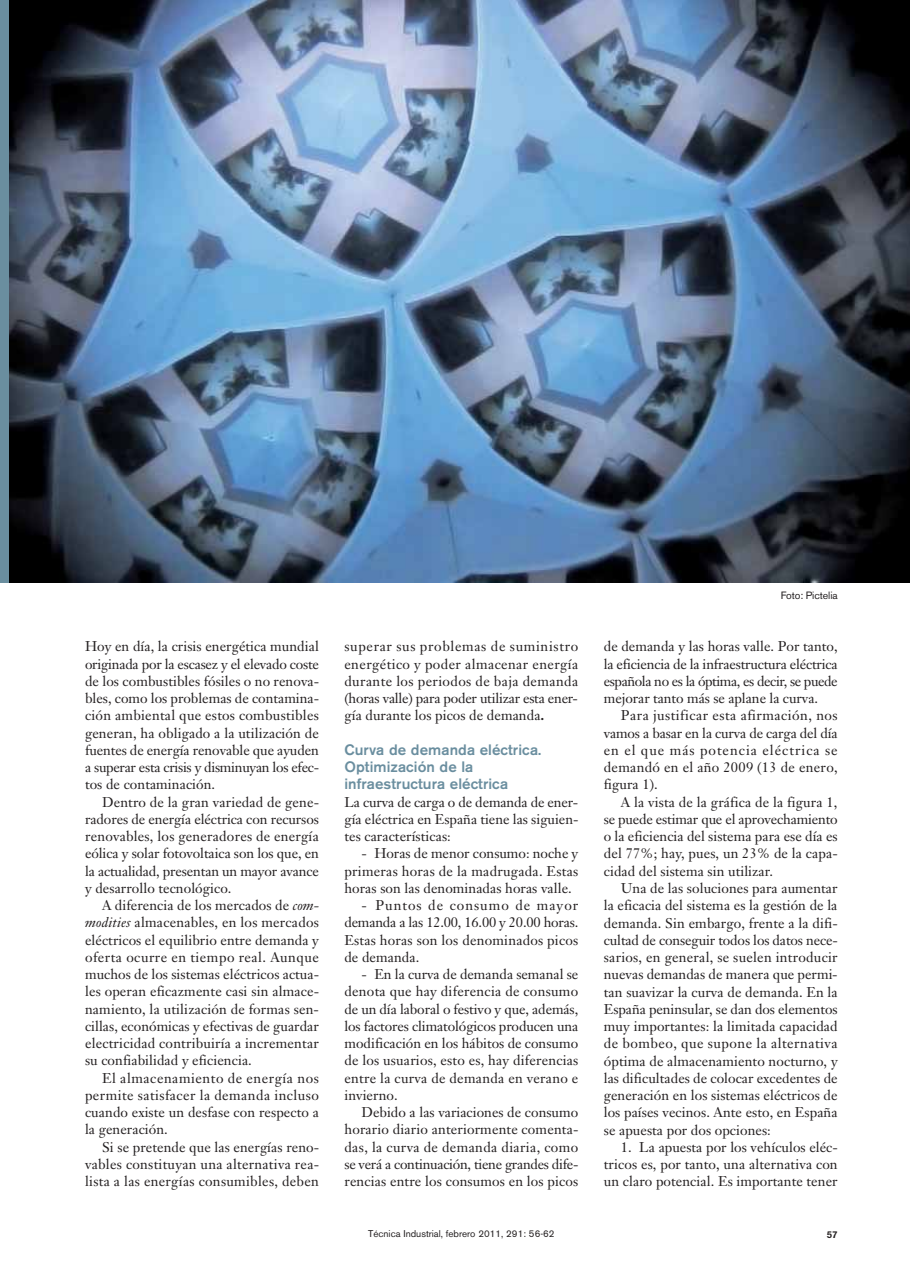
<style>
.page{position:relative;width:910px;height:1280px;background:#fff}
.page>*{position:absolute;margin:0;border:0;box-sizing:border-box;transform-origin:0 0}
.t1{font:500 15px/17.2px "Akzidenz Grotesk BE";letter-spacing:.005em;color:#6a8e9f}
.t2{font:13.95px/17.2px "Janson Text";letter-spacing:.005em;color:#231f20;text-align:justify}
.t3{font:10.5px "Akzidenz Grotesk BE";letter-spacing:-.005em;color:#231f20}
.t4{font:9.75px "Akzidenz Grotesk BE";color:#231f20}
.t5{font:500 9.75px "Akzidenz Grotesk BE";color:#231f20}
.s1{font-style:italic}
.s2{font-weight:700}
</style>
<div class="page">
<img style="left:9px;top:0;width:901px;height:582px">
<div style="left:0;top:0;width:9px;height:582px;background:#6a8e9f"></div>
<p class="t2" style="left:85px;top:639px;width:236px">Hoy en día, la crisis energética mundial originada por la escasez y el elevado coste de los combustibles fósiles o no renova&shy;bles, como los problemas de contamina&shy;ción ambiental que estos combustibles generan, ha obligado a la utilización de fuentes de energía renovable que ayuden a superar esta crisis y disminuyan los efec&shy;tos de contaminación.</p>
<p class="t2" style="left:85px;top:794px;width:236px;text-indent:17px">Dentro de la gran variedad de gene&shy;radores de energía eléctrica con recursos renovables, los generadores de energía eólica y solar fotovoltaica son los que, en la actualidad, presentan un mayor avance y desarrollo tecnológico.</p>
<p class="t2" style="left:85px;top:898px;width:236px;text-indent:17px">A diferencia de los mercados de <span class="s1">com&shy;modities</span> almacenables, en los mercados eléctricos el equilibrio entre demanda y oferta ocurre en tiempo real. Aunque muchos de los sistemas eléctricos actua&shy;les operan eficazmente casi sin almace&shy;namiento, la utilización de formas sen&shy;cillas, económicas y efectivas de guardar electricidad contribuiría a incrementar su confiabilidad y eficiencia.</p>
<p class="t2" style="left:85px;top:1070px;width:235px;text-indent:17px">El almacenamiento de energía nos permite satisfacer la demanda incluso cuando existe un desfase con respecto a la generación.</p>
<p class="t2" style="left:85px;top:1140px;width:236px;text-indent:17px">Si se pretende que las energías reno&shy;vables constituyan una alternativa rea&shy;lista a las energías consumibles, deben</p>
<p class="t2" style="left:344px;top:639px;width:235px">superar sus problemas de suministro energético y poder almacenar energía durante los periodos de baja demanda (horas valle) para poder utilizar esta ener&shy;gía durante los picos de demanda<span class="s2">.</span></p>
<p class="t1" style="left:344px;top:742px;width:198px">Curva de demanda eléctrica.<br>Optimización de la infraestructura eléctrica</p>
<p class="t2" style="left:344px;top:794px;width:236px">La curva de carga o de demanda de ener&shy;gía eléctrica en España tiene las siguien&shy;tes características:</p>
<p class="t2" style="left:344px;top:846px;width:235px;text-indent:17px">- Horas de menor consumo: noche y primeras horas de la madrugada. Estas horas son las denominadas horas valle.</p>
<p class="t2" style="left:344px;top:898px;width:235px;text-indent:17px">- Puntos de consumo de mayor demanda a las 12.00, 16.00 y 20.00 horas.<br>Estas horas son los denominados picos de demanda.</p>
<p class="t2" style="left:344px;top:967px;width:235px;text-indent:17px">- En la curva de demanda semanal se denota que hay diferencia de consumo de un día laboral o festivo y que, además, los factores climatológicos producen una modificación en los hábitos de consumo de los usuarios, esto es, hay diferencias entre la curva de demanda en verano e invierno.</p>
<p class="t2" style="left:344px;top:1105px;width:236px;text-indent:17px">Debido a las variaciones de consumo horario diario anteriormente comenta&shy;das, la curva de demanda diaria, como se verá a continuación, tiene grandes dife&shy;rencias entre los consumos en los picos</p>
<p class="t3" style="left:781px;top:592px;width:59px">Foto: Pictelia</p>
<p class="t2" style="left:604px;top:639px;width:235px">de demanda y las horas valle. Por tanto, la eficiencia de la infraestructura eléctrica española no es la óptima, es decir, se puede mejorar tanto más se aplane la curva.</p>
<p class="t2" style="left:604px;top:708px;width:235px;text-indent:17px">Para justificar esta afirmación, nos vamos a basar en la curva de carga del día en el que más potencia eléctrica se demandó en el año 2009 (13 de enero, figura 1).</p>
<p class="t2" style="left:604px;top:795px;width:236px;text-indent:17px">A la vista de la gráfica de la figura 1, se puede estimar que el aprovechamiento o la eficiencia del sistema para ese día es del 77%; hay, pues, un 23% de la capa&shy;cidad del sistema sin utilizar.</p>
<p class="t2" style="left:604px;top:881px;width:236px;text-indent:17px">Una de las soluciones para aumentar la eficacia del sistema es la gestión de la demanda. Sin embargo, frente a la difi&shy;cultad de conseguir todos los datos nece&shy;sarios, en general, se suelen introducir nuevas demandas de manera que permi&shy;tan suavizar la curva de demanda. En la España peninsular, se dan dos elementos muy importantes: la limitada capacidad de bombeo, que supone la alternativa óptima de almacenamiento nocturno, y las dificultades de colocar excedentes de generación en los sistemas eléctricos de los países vecinos. Ante esto, en España se apuesta por dos opciones:</p>
<p class="t2" style="left:604px;top:1140px;width:236px;text-indent:17px">1. La apuesta por los vehículos eléc&shy;tricos es, por tanto, una alternativa con un claro potencial. Es importante tener</p>
<p class="t4" style="left:368px;top:1230px;width:188px">Técnica Industrial, febrero 2011, 291: 56-62</p>
<p class="t5" style="left:827px;top:1231px;width:12px">57</p>
</div>
